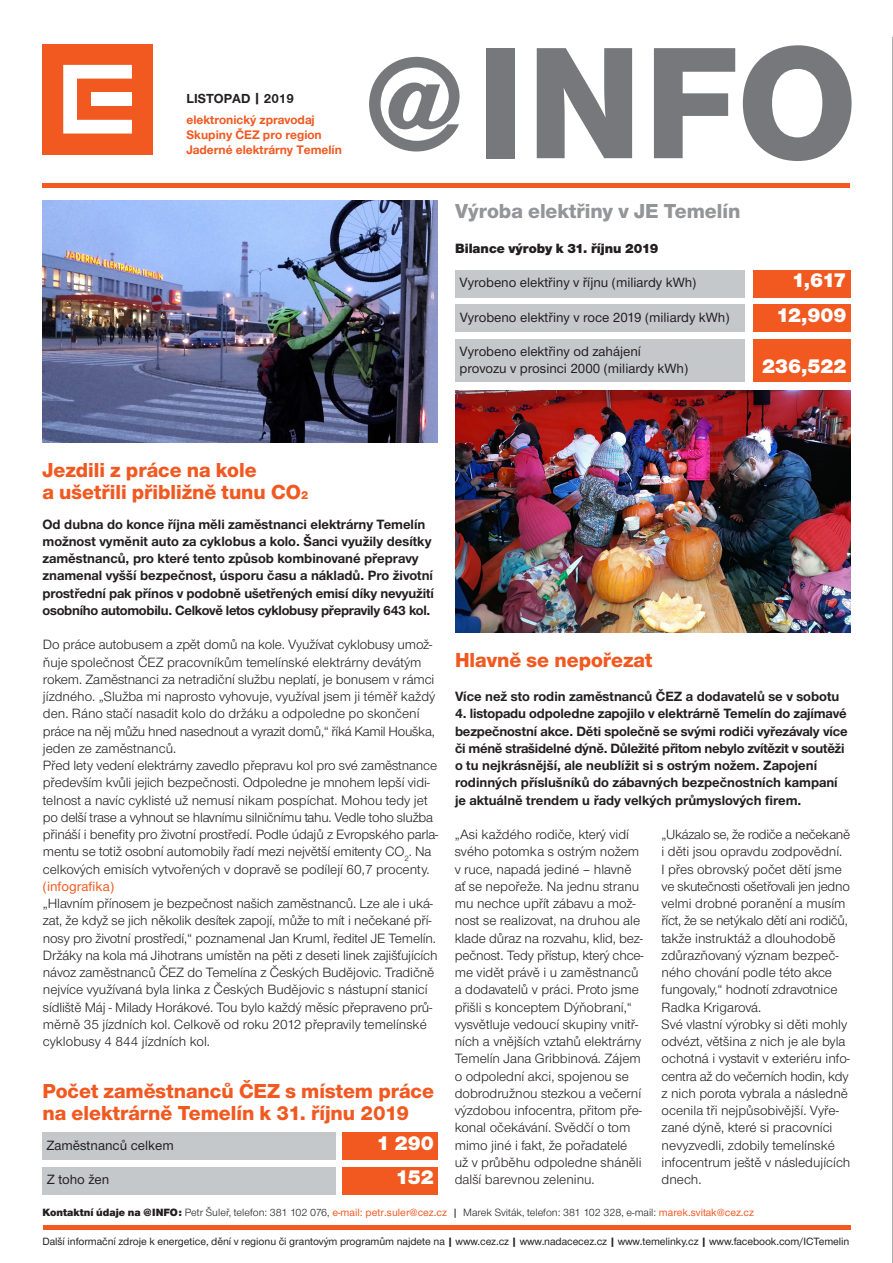
<style>
.page{position:relative;width:893px;height:1263px;background:#fff}
.page>*{position:absolute;margin:0;border:0;box-sizing:border-box;transform-origin:0 0}
.t1{font:800 165px "Nimbus CEZCE";color:#76787b}
.titulek_16{font:800 21px/22.5px "Nimbus CEZOT";color:#f15921}
.titulek_16-2{font:800 21px "Nimbus CEZOT";color:#939598}
._00_text{font:900 21px "Nimbus CEZOT";color:#fff}
._00_text-2{font:13.95px/17.2px "Nimbus CEZOT";letter-spacing:-.005em;color:#231f20}
._00_text-3{font:700 13.95px/17.2px "Nimbus CEZOT";color:#231f20}
._00_text-4{font:500 13.95px "Nimbus CEZOT";color:#231f20}
._00_text-5{font:900 13.95px "Nimbus CEZOT";color:#231f20}
.t2{font:700 13.5px "Nimbus CEZ";color:#231f20}
.t3{font:700 12.75px/15.3px "Nimbus CEZ";color:#f15921}
.tiráž{font:500 10.95px "Nimbus CEZOT";letter-spacing:-.005em;color:#231f20}
.tiráž-2{font:10.95px "Nimbus CEZOT";color:#231f20}
.s1{font-size:135px}
.s2{font-size:12px}
.s3{font-weight:500;color:#f15921}
.s4{font-weight:900}
.s5{font-family:"Nimbus CEZ";font-weight:500}
.s6{font-family:"Nimbus CEZ";font-weight:700}
</style>
<div class="page">
<hr style="left:892px;top:37px;width:1px;height:1226px;background:#636366">
<img style="left:43px;top:201px;width:395px;height:241px">
<div style="left:42px;top:44px;width:111px;height:110px;background:#f15921"></div>
<svg style="left:63px;top:65px;width:69px;height:69px"></svg>
<div style="left:91px;top:92px;width:40px;height:14px;background:#fff"></div>
<hr style="left:43px;top:1225px;width:807px;height:4px;background:#f15921">
<div style="left:455px;top:270px;width:289px;height:27px;background:#c4c8cb"></div>
<div style="left:455px;top:339px;width:289px;height:42px;background:#c4c8cb"></div>
<div style="left:753px;top:270px;width:98px;height:27px;background:#f15921"></div>
<div style="left:753px;top:339px;width:98px;height:42px;background:#f15921"></div>
<div style="left:455px;top:304px;width:290px;height:28px;background:#c4c8cb"></div>
<div style="left:753px;top:304px;width:98px;height:28px;background:#f15921"></div>
<hr style="left:43px;top:184px;width:807px;height:4px;background:#f15921">
<img style="left:455px;top:391px;width:395px;height:241px">
<div style="left:42px;top:1132px;width:294px;height:28px;background:#c4c8cb"></div>
<div style="left:342px;top:1132px;width:96px;height:28px;background:#f15921"></div>
<div style="left:42px;top:1167px;width:294px;height:27px;background:#c4c8cb"></div>
<div style="left:342px;top:1167px;width:96px;height:27px;background:#f15921"></div>
<p class="t2" style="left:186px;top:90px;width:109px">LISTOPAD | 2019</p>
<p class="t3" style="left:186px;top:112px;width:157px">elektronický zpravodaj<br>Skupiny ČEZ pro region<br>Jaderné elektrárny Temelín</p>
<p class="t1" style="left:365px;top:8px;width:494px"><span class="s1">@</span>INFO</p>
<p class="titulek_16-2" style="left:455px;top:199px;width:287px">Výroba elektřiny v JE Temelín</p>
<p class="_00_text-5" style="left:455px;top:240px;width:205px">Bilance výroby k 31. říjnu 2019</p>
<p class="_00_text-4" style="left:459px;top:274px;width:238px">Vyrobeno elektřiny v říjnu (miliardy kWh)</p>
<p class="_00_text" style="left:792px;top:268px;width:56px">1,617</p>
<p class="_00_text-4" style="left:460px;top:309px;width:271px">Vyrobeno elektřiny v roce 2019 (miliardy kWh)</p>
<p class="_00_text" style="left:776px;top:302px;width:72px">12,909</p>
<p class="_00_text-4" style="left:460px;top:343px;width:183px">Vyrobeno elektřiny od zahájení</p>
<p class="_00_text-4" style="left:460px;top:360px;width:230px">provozu v prosinci 2000 (miliardy kWh)</p>
<p class="_00_text" style="left:762px;top:354px;width:86px">236,522</p>
<p class="titulek_16" style="left:43px;top:459px;width:267px">Jezdili z práce na kole<br>a ušetřili přibližně tunu CO<span class="s2">2</span></p>
<p class="_00_text-3" style="left:43px;top:515px;width:393px">Od dubna do konce října měli zaměstnanci elektrárny Temelín možnost vyměnit auto za cyklobus a kolo. Šanci využily desítky zaměstnanců, pro které tento způsob kombinované přepravy znamenal vyšší bezpečnost, úsporu času a nákladů. Pro životní prostřední pak přínos v podobně ušetřených emisí díky nevyužití osobního automobilu. Celkově letos cyklobusy přepravily 643 kol.</p>
<p class="_00_text-2" style="left:43px;top:636px;width:394px">Do práce autobusem a zpět domů na kole. Využívat cyklobusy umož&shy;ňuje společnost ČEZ pracovníkům temelínské elektrárny devátým rokem. Zaměstnanci za netradiční službu neplatí, je bonusem v rámci jízdného. „Služba mi naprosto vyhovuje, využíval jsem ji téměř každý den. Ráno stačí nasadit kolo do držáku a odpoledne po skončení práce na něj můžu hned nasednout a vyrazit domů,“ říká Kamil Houška, jeden ze zaměstnanců.</p>
<p class="_00_text-2" style="left:43px;top:757px;width:397px">Před lety vedení elektrárny zavedlo přepravu kol pro své zaměstnance především kvůli jejich bezpečnosti. Odpoledne je mnohem lepší vidi&shy;telnost a navíc cyklisté už nemusí nikam pospíchat. Mohou tedy jet po delší trase a vyhnout se hlavnímu silničnímu tahu. Vedle toho služba přináší i benefity pro životní prostředí. Podle údajů z Evropského parla&shy;mentu se totiž osobní automobily řadí mezi největší emitenty CO<sub>2</sub>. Na celkových emisích vytvořených v dopravě se podílejí 60,7 procenty. <span class="s3">(infografika)</span></p>
<p class="_00_text-2" style="left:43px;top:895px;width:395px">„Hlavním přínosem je bezpečnost našich zaměstnanců. Lze ale i uká&shy;zat, že když se jich několik desítek zapojí, může to mít i nečekané pří&shy;nosy pro životní prostředí,“ poznamenal Jan Kruml, ředitel JE Temelín.</p>
<p class="_00_text-2" style="left:43px;top:947px;width:396px">Držáky na kola má Jihotrans umístěn na pěti z deseti linek zajišťujících návoz zaměstnanců ČEZ do Temelína z Českých Budějovic. Tradičně nejvíce využívaná byla linka z Českých Budějovic s nástupní stanicí sídliště Máj - Milady Horákové. Tou bylo každý měsíc přepraveno prů&shy;měrně 35 jízdních kol. Celkově od roku 2012 přepravily temelínské cyklobusy 4 844 jízdních kol.</p>
<p class="titulek_16" style="left:42px;top:1080px;width:393px">Počet zaměstnanců ČEZ s místem práce na elektrárně Temelín k 31. říjnu 2019</p>
<p class="_00_text-4" style="left:46px;top:1137px;width:129px">Zaměstnanců celkem</p>
<p class="_00_text" style="left:376px;top:1130px;width:59px">1 290</p>
<p class="_00_text-4" style="left:47px;top:1171px;width:64px">Z toho žen</p>
<p class="_00_text" style="left:396px;top:1165px;width:40px">152</p>
<p class="titulek_16" style="left:455px;top:648px;width:199px">Hlavně se nepořezat</p>
<p class="_00_text-3" style="left:455px;top:688px;width:386px">Více než sto rodin zaměstnanců ČEZ a dodavatelů se v sobotu</p>
<p class="_00_text-3" style="left:455px;top:705px;width:394px">4. listopadu odpoledne zapojilo v elektrárně Temelín do zajímavé bezpečnostní akce. Děti společně se svými rodiči vyřezávaly více či méně strašidelné dýně. Důležité přitom nebylo zvítězit v soutěži o tu nejkrásnější, ale neublížit si s ostrým nožem. Zapojení rodinných příslušníků do zábavných bezpečnostních kampaní je aktuálně trendem u řady velkých průmyslových firem.</p>
<p class="_00_text-2" style="left:455px;top:826px;width:190px">„Asi každého rodiče, který vidí svého potomka s ostrým nožem v ruce, napadá jediné – hlavně ať se nepořeže. Na jednu stranu mu nechce upřít zábavu a mož&shy;nost se realizovat, na druhou ale klade důraz na rozvahu, klid, bez&shy;pečnost. Tedy přístup, který chce&shy;me vidět právě i u zaměstnanců a dodavatelů v práci. Proto jsme přišli s konceptem Dýňobraní,“ vysvětluje vedoucí skupiny vnitř&shy;ních a vnějších vztahů elektrárny<br>Temelín Jana Gribbinová. Zájem o odpolední akci, spojenou se dobrodružnou stezkou a večerní výzdobou infocentra, přitom pře&shy;konal očekávání. Svědčí o tom mimo jiné i fakt, že pořadatelé už v průběhu odpoledne sháněli další barevnou zeleninu.</p>
<p class="_00_text-2" style="left:662px;top:826px;width:190px">„Ukázalo se, že rodiče a nečekaně i děti jsou opravdu zodpovědní.<br>I přes obrovský počet dětí jsme ve skutečnosti ošetřovali jen jedno velmi drobné poranění a musím říct, že se netýkalo dětí ani rodičů, takže instruktáž a dlouhodobě zdůrazňovaný význam bezpeč&shy;ného chování podle této akce fungovaly,“ hodnotí zdravotnice<br>Radka Krigarová.</p>
<p class="_00_text-2" style="left:662px;top:1016px;width:190px">Své vlastní výrobky si děti mohly odvézt, většina z nich je ale byla ochotná i vystavit v exteriéru info&shy;centra až do večerních hodin, kdy z nich porota vybrala a následně ocenila tři nejpůsobivější. Vyře&shy;zané dýně, které si pracovníci nevyzvedli, zdobily temelínské infocentrum ještě v následujících dnech.</p>
<p class="tiráž-2" style="left:43px;top:1206px;width:713px"><span class="s4">Kontaktní údaje na @INFO:</span> Petr Šuleř, telefon: 381 102 076, <span class="s3">e-mail: petr.suler@cez.cz</span> <span class="s5">|</span> Marek Sviták, telefon: 381 102 328, e-mail: <span class="s3">marek.svitak@cez.cz</span></p>
<p class="tiráž" style="left:43px;top:1235px;width:808px">Další informační zdroje k energetice, dění v regionu či grantovým programům najdete na <span class="s6">|</span> www.cez.cz <span class="s6">|</span> www.nadacecez.cz <span class="s6">|</span> www.temelinky.cz <span class="s6">|</span> www.facebook.com/ICTemelin</p>
</div>
